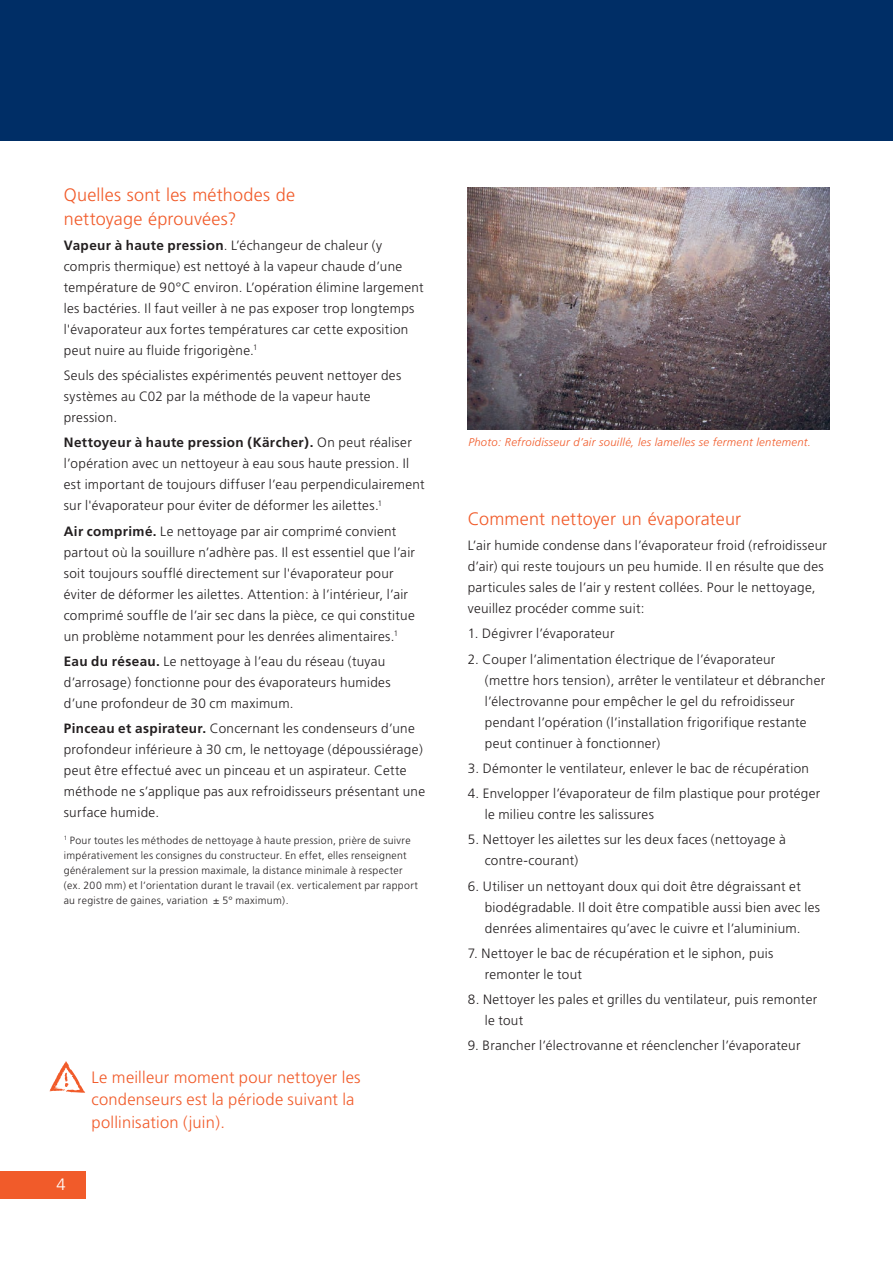
<style>
.page{position:relative;width:893px;height:1263px;background:#fff}
.page>*{position:absolute;margin:0;border:0;box-sizing:border-box;transform-origin:0 0}
.t1{font:300 18px/24px "Frutiger";letter-spacing:.01em;color:#f15b2a}
.t2{font:300 16.5px/22.5px "Frutiger";letter-spacing:.015em;color:#f15b2a}
.t3{font:300 16.5px "Frutiger";color:#fff}
.t4{font:300 13.5px/21px "Frutiger";letter-spacing:.025em;color:#231f20}
.t5{font:italic 300 11.25px "Frutiger";letter-spacing:.03em;color:#f15b2a}
.t6{font:300 10.5px/15px "Frutiger";letter-spacing:.03em;color:#231f20}
.s1{font-weight:700}
</style>
<div class="page">
<div style="left:0;top:1171px;width:85px;height:28px;background:#f15b2a"></div>
<div style="left:0;top:0;width:893px;height:140px;background:#002e66"></div>
<img style="left:468px;top:187px;width:361px;height:242px">
<svg style="left:49px;top:1061px;width:36px;height:32px"></svg>
<h1 class="t1" style="left:64px;top:183px;width:233px">Quelles sont les méthodes de nettoyage éprouvées?</h1>
<p class="t4" style="left:64px;top:235px;width:361px"><span class="s1">Vapeur à haute pression</span>. L’échangeur de chaleur (y compris thermique) est nettoyé à la vapeur chaude d’une température de 90°C environ. L’opération élimine largement les bactéries. Il faut veiller à ne pas exposer trop longtemps l'évaporateur aux fortes températures car cette exposition peut nuire au fluide frigorigène.<sup>1</sup></p>
<p class="t4" style="left:64px;top:365px;width:339px">Seuls des spécialistes expérimentés peuvent nettoyer des systèmes au C02 par la méthode de la vapeur haute pression.</p>
<p class="t4" style="left:64px;top:432px;width:362px"><span class="s1">Nettoyeur à haute pression (Kärcher).</span> On peut réaliser l’opération avec un nettoyeur à eau sous haute pression. Il est important de toujours diffuser l’eau perpendiculairement sur l'évaporateur pour éviter de déformer les ailettes.<sup>1</sup></p>
<p class="t4" style="left:64px;top:521px;width:353px"><span class="s1">Air comprimé.</span> Le nettoyage par air comprimé convient partout où la souillure n’adhère pas. Il est essentiel que l’air soit toujours soufflé directement sur l'évaporateur pour éviter de déformer les ailettes. Attention: à l’intérieur, l’air comprimé souffle de l’air sec dans la pièce, ce qui constitue un problème notamment pour les denrées alimentaires.<sup>1</sup></p>
<p class="t4" style="left:64px;top:651px;width:328px"><span class="s1">Eau du réseau.</span> Le nettoyage à l’eau du réseau (tuyau d’arrosage) fonctionne pour des évaporateurs humides d’une profondeur de 30 cm maximum.</p>
<p class="t4" style="left:64px;top:718px;width:363px"><span class="s1">Pinceau et aspirateur.</span> Concernant les condenseurs d’une profondeur inférieure à 30 cm, le nettoyage (dépoussiérage) peut être effectué avec un pinceau et un aspirateur. Cette méthode ne s’applique pas aux refroidisseurs présentant une surface humide.</p>
<p class="t6" style="left:64px;top:833px;width:356px"><sup>1</sup> Pour toutes les méthodes de nettoyage à haute pression, prière de suivre impérativement les consignes du constructeur. En effet, elles renseignent généralement sur la pression maximale, la distance minimale à respecter (ex. 200 mm) et l’orientation durant le travail (ex. verticalement par rapport au registre de gaines, variation ± 5° maximum).</p>
<p class="t3" style="left:57px;top:1176px;width:11px">4</p>
<p class="t2" style="left:92px;top:1066px;width:271px">Le meilleur moment pour nettoyer les condenseurs est la période suivant la pollinisation (juin).</p>
<p class="t5" style="left:468px;top:438px;width:344px">Photo: Refroidisseur d’air souillé, les lamelles se ferment lentement.</p>
<h1 class="t1" style="left:468px;top:507px;width:275px">Comment nettoyer un évaporateur</h1>
<p class="t4" style="left:468px;top:535px;width:361px">L’air humide condense dans l’évaporateur froid (refroidisseur d’air) qui reste toujours un peu humide. Il en résulte que des particules sales de l’air y restent collées. Pour le nettoyage, veuillez procéder comme suit:</p>
<p class="t4" style="left:468px;top:623px;width:148px">1. Dégivrer l’évaporateur</p>
<p class="t4" style="left:485px;top:649px;width:342px;text-indent:-17px">2. Couper l’alimentation électrique de l’évaporateur<br>(mettre hors tension), arrêter le ventilateur et débrancher l’électrovanne pour empêcher le gel du refroidisseur pendant l’opération (l’installation frigorifique restante peut continuer à fonctionner)</p>
<p class="t4" style="left:468px;top:758px;width:343px">3. Démonter le ventilateur, enlever le bac de récupération</p>
<p class="t4" style="left:485px;top:783px;width:337px;text-indent:-17px">4. Envelopper l’évaporateur de film plastique pour protéger le milieu contre les salissures</p>
<p class="t4" style="left:485px;top:829px;width:303px;text-indent:-17px">5. Nettoyer les ailettes sur les deux faces (nettoyage à contre-courant)</p>
<p class="t4" style="left:485px;top:876px;width:337px;text-indent:-17px">6. Utiliser un nettoyant doux qui doit être dégraissant et biodégradable. Il doit être compatible aussi bien avec les denrées alimentaires qu’avec le cuivre et l’aluminium.</p>
<p class="t4" style="left:485px;top:943px;width:290px;text-indent:-17px">7. Nettoyer le bac de récupération et le siphon, puis remonter le tout</p>
<p class="t4" style="left:485px;top:989px;width:334px;text-indent:-17px">8. Nettoyer les pales et grilles du ventilateur, puis remonter le tout</p>
<p class="t4" style="left:468px;top:1035px;width:334px">9. Brancher l’électrovanne et réenclencher l’évaporateur</p>
</div>
